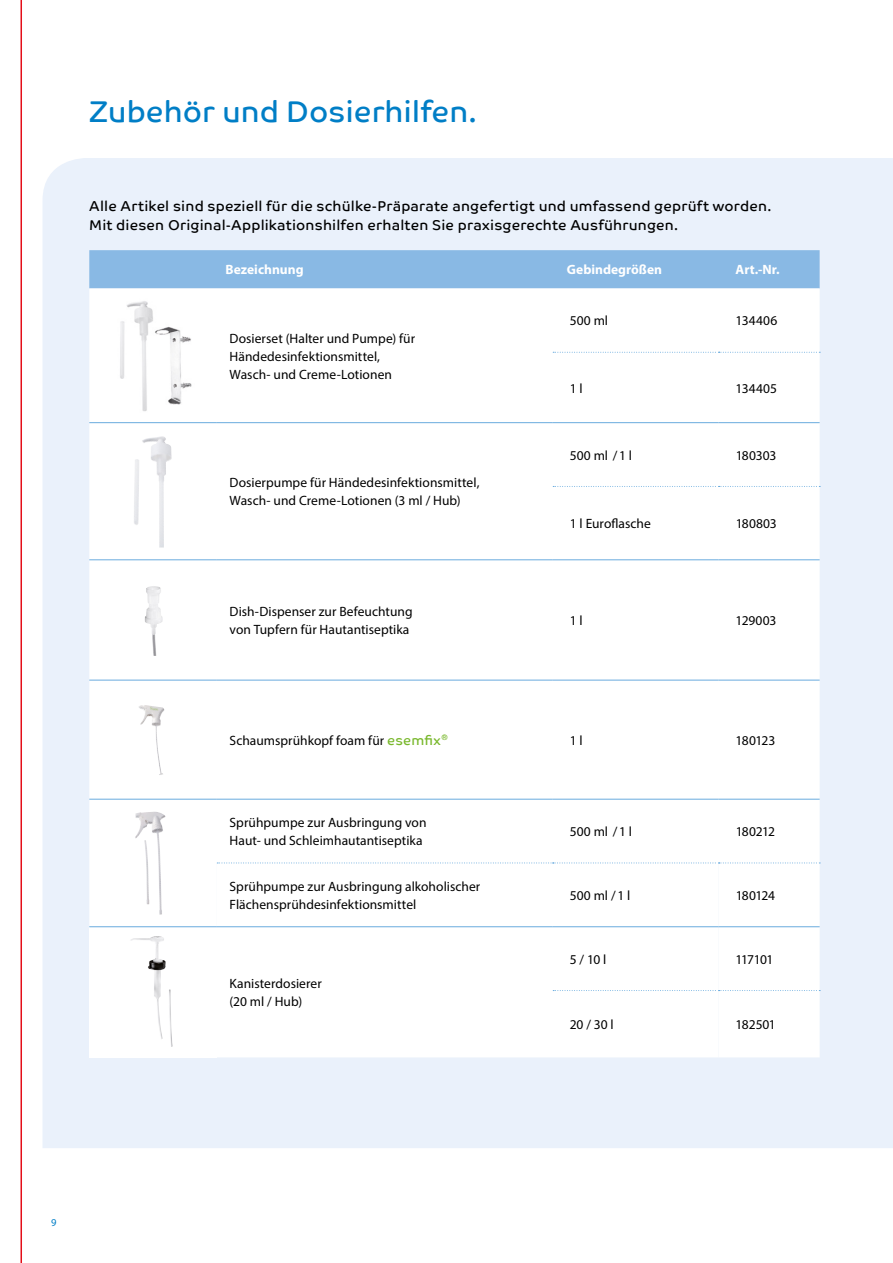
<style>
.page{position:relative;width:893px;height:1263px;background:#fff}
.page>*{position:absolute;margin:0;border:0;box-sizing:border-box;transform-origin:0 0}
.t1{font:30px "Co Text";color:#007ec6}
.t2{font:14.25px/19.5px "Co Text";letter-spacing:.015em;color:#000}
.t3{font:13.5px/18px "Myriad Pro";color:#000}
.t4{font:700 13.5px "Myriad Pro";color:#fff}
.t5{font:10.5px "Myriad Pro";color:#007ec6}
.s1{font-family:"Co Text";color:#79b82c}
</style>
<div class="page">
<div style="left:43px;top:158px;width:850px;height:990px;background:#eaf1fb"></div>
<div style="left:89px;top:250px;width:731px;height:38px;background:#89b9e4"></div>
<svg style="left:89px;top:288px;width:731px;height:638px"></svg>
<div style="left:89px;top:927px;width:128px;height:130px;background:#fff"></div>
<hr style="left:89px;top:422px;width:128px;height:1px;background:#69abde">
<hr style="left:217px;top:422px;width:336px;height:1px;background:#69abde">
<hr style="left:553px;top:422px;width:166px;height:1px;background:#69abde">
<hr style="left:719px;top:422px;width:101px;height:1px;background:#69abde">
<hr style="left:89px;top:559px;width:128px;height:1px;background:#69abde">
<hr style="left:217px;top:559px;width:336px;height:1px;background:#69abde">
<hr style="left:553px;top:559px;width:166px;height:1px;background:#69abde">
<hr style="left:719px;top:559px;width:101px;height:1px;background:#69abde">
<hr style="left:89px;top:680px;width:128px;height:1px;background:#69abde">
<hr style="left:217px;top:680px;width:336px;height:1px;background:#69abde">
<hr style="left:553px;top:680px;width:166px;height:1px;background:#69abde">
<hr style="left:719px;top:680px;width:101px;height:1px;background:#69abde">
<hr style="left:89px;top:799px;width:128px;height:1px;background:#69abde">
<hr style="left:217px;top:799px;width:336px;height:1px;background:#69abde">
<hr style="left:553px;top:799px;width:166px;height:1px;background:#69abde">
<hr style="left:719px;top:799px;width:101px;height:1px;background:#69abde">
<hr style="left:89px;top:926px;width:128px;height:1px;background:#69abde">
<svg style="left:553px;top:352px;width:267px;height:1px"></svg>
<svg style="left:553px;top:486px;width:267px;height:1px"></svg>
<svg style="left:217px;top:862px;width:603px;height:195px"></svg>
<img style="left:114px;top:299px;width:80px;height:113px">
<img style="left:133px;top:436px;width:39px;height:111px">
<img style="left:145px;top:586px;width:18px;height:70px">
<img style="left:138px;top:705px;width:27px;height:70px">
<img style="left:135px;top:812px;width:31px;height:103px">
<img style="left:131px;top:936px;width:42px;height:111px">
<hr style="left:21px;top:0;width:1px;height:1263px;background:#e40d18">
<h1 class="t1" style="left:89px;top:94px;width:389px">Zubehör und Dosierhilfen.</h1>
<p class="t2" style="left:89px;top:196px;width:683px">Alle Artikel sind speziell für die schülke-Präparate angefertigt und umfassend geprüft worden.<br>Mit diesen Original-Applikationshilfen erhalten Sie praxisgerechte Ausführungen.</p>
<p class="t4" style="left:226px;top:261px;width:80px">Bezeichnung</p>
<p class="t4" style="left:567px;top:261px;width:97px">Gebindegrößen</p>
<p class="t4" style="left:736px;top:261px;width:46px">Art.-Nr.</p>
<p class="t3" style="left:230px;top:329px;width:187px">Dosierset (Halter und Pumpe) für<br>Händedesinfektionsmittel,<br>Wasch- und Creme-Lotionen</p>
<p class="t3" style="left:230px;top:474px;width:251px">Dosierpumpe für Händedesinfektionsmittel,<br>Wasch- und Creme-Lotionen (3 ml / Hub)</p>
<p class="t3" style="left:570px;top:312px;width:40px">500 ml</p>
<p class="t3" style="left:736px;top:312px;width:43px">134406</p>
<p class="t3" style="left:570px;top:379px;width:14px">1 l</p>
<p class="t3" style="left:736px;top:379px;width:43px">134405</p>
<p class="t3" style="left:570px;top:446px;width:64px">500 ml /1 l</p>
<p class="t3" style="left:736px;top:446px;width:42px">180303</p>
<p class="t3" style="left:570px;top:514px;width:83px">1 l Euroflasche</p>
<p class="t3" style="left:736px;top:514px;width:43px">180803</p>
<p class="t3" style="left:230px;top:602px;width:185px">Dish-Dispenser zur Befeuchtung von Tupfern für Hautantiseptika</p>
<p class="t3" style="left:570px;top:611px;width:14px">1 l</p>
<p class="t3" style="left:736px;top:611px;width:42px">129003</p>
<p class="t3" style="left:230px;top:731px;width:220px">Schaumsprühkopf foam für <span class="s1">esemfix</span><sup>®</sup></p>
<p class="t3" style="left:570px;top:731px;width:14px">1 l</p>
<p class="t3" style="left:736px;top:731px;width:41px">180123</p>
<p class="t3" style="left:230px;top:813px;width:198px">Sprühpumpe zur Ausbringung von<br>Haut- und Schleimhautantiseptika</p>
<p class="t3" style="left:570px;top:822px;width:64px">500 ml /1 l</p>
<p class="t3" style="left:736px;top:822px;width:41px">180212</p>
<p class="t3" style="left:230px;top:877px;width:252px">Sprühpumpe zur Ausbringung alkoholischer<br>Flächensprühdesinfektionsmittel</p>
<p class="t3" style="left:570px;top:886px;width:62px">500 ml /1 l</p>
<p class="t3" style="left:736px;top:886px;width:41px">180124</p>
<p class="t3" style="left:230px;top:974px;width:94px">Kanisterdosierer (20 ml / Hub)</p>
<p class="t3" style="left:570px;top:950px;width:38px">5 / 10 l</p>
<p class="t3" style="left:736px;top:950px;width:39px">117101</p>
<p class="t3" style="left:570px;top:1015px;width:45px">20 / 30 l</p>
<p class="t3" style="left:736px;top:1015px;width:42px">182501</p>
<p class="t5" style="left:51px;top:1216px;width:7px">9</p>
</div>
